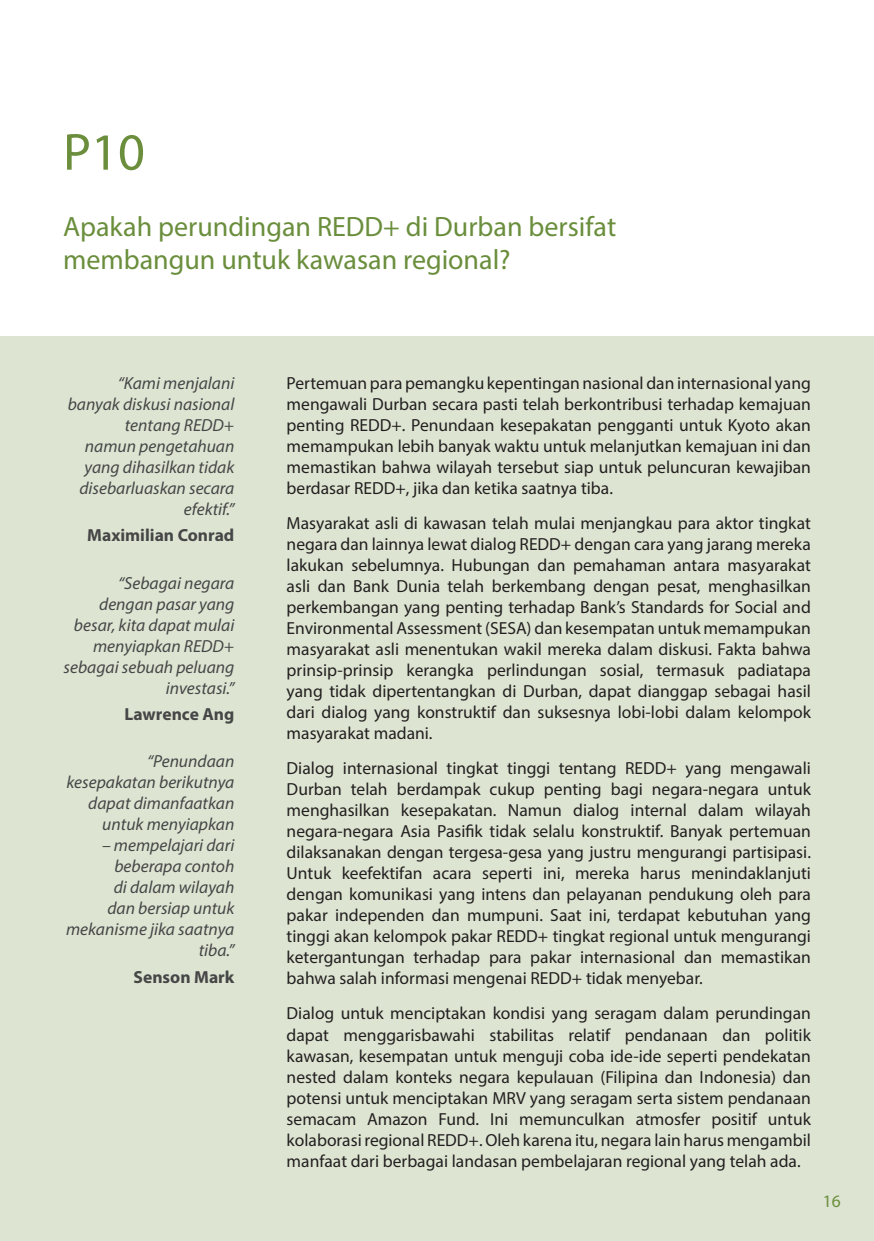
<style>
.page{position:relative;width:874px;height:1241px;background:#fff}
.page>*{position:absolute;margin:0;border:0;box-sizing:border-box;transform-origin:0 0}
.t1{font:52.5px "Myriad Pro";color:#6a8e3c}
.t2{font:28px/33.6px "Myriad Pro";color:#6a8e3c}
.t3{font:17.5px/21px "Myriad Pro";color:#231f20;text-align:justify}
.t4{font:italic 17.5px/21px "Myriad Pro";color:#464647;text-align:right}
.t5{font:700 17.5px "Myriad Pro";color:#464647}
.t6{font:17.5px "Myriad Pro";color:#6a8e3c}
</style>
<div class="page">
<div style="left:0;top:336px;width:873px;height:904px;background:#dde5d2"></div>
<p class="t1" style="left:63px;top:120px;width:83px">P10</p>
<p class="t2" style="left:63px;top:209px;width:554px">Apakah perundingan REDD+ di Durban bersifat membangun untuk kawasan regional?</p>
<p class="t4" style="left:68px;top:372px;width:168px">“Kami menjalani banyak diskusi nasional tentang REDD+<br>namun pengetahuan yang dihasilkan tidak disebarluaskan secara efektif.”</p>
<p class="t5" style="left:87px;top:524px;width:149px">Maximilian Conrad</p>
<p class="t4" style="left:64px;top:572px;width:172px">“Sebagai negara dengan pasar yang besar, kita dapat mulai menyiapkan REDD+ sebagai sebuah peluang investasi.”</p>
<p class="t5" style="left:124px;top:702px;width:111px">Lawrence Ang</p>
<p class="t4" style="left:66px;top:750px;width:169px">“Penundaan kesepakatan berikutnya dapat dimanfaatkan untuk menyiapkan</p>
<p class="t4" style="left:66px;top:834px;width:170px">– mempelajari dari beberapa contoh<br>di dalam wilayah<br>dan bersiap untuk mekanisme jika saatnya tiba.”</p>
<p class="t5" style="left:133px;top:965px;width:102px">Senson Mark</p>
<p class="t3" style="left:286px;top:372px;width:525px">Pertemuan para pemangku kepentingan nasional dan internasional yang mengawali Durban secara pasti telah berkontribusi terhadap kemajuan penting REDD+. Penundaan kesepakatan pengganti untuk Kyoto akan memampukan lebih banyak waktu untuk melanjutkan kemajuan ini dan memastikan bahwa wilayah tersebut siap untuk peluncuran kewajiban berdasar REDD+, jika dan ketika saatnya tiba.</p>
<p class="t3" style="left:286px;top:512px;width:525px">Masyarakat asli di kawasan telah mulai menjangkau para aktor tingkat negara dan lainnya lewat dialog REDD+ dengan cara yang jarang mereka lakukan sebelumnya. Hubungan dan pemahaman antara masyarakat asli dan Bank Dunia telah berkembang dengan pesat, menghasilkan perkembangan yang penting terhadap Bank’s Standards for Social and Environmental Assessment (SESA) dan kesempatan untuk memampukan masyarakat asli menentukan wakil mereka dalam diskusi. Fakta bahwa prinsip-prinsip kerangka perlindungan sosial, termasuk padiatapa yang tidak dipertentangkan di Durban, dapat dianggap sebagai hasil dari dialog yang konstruktif dan suksesnya lobi-lobi dalam kelompok masyarakat madani.</p>
<p class="t3" style="left:286px;top:757px;width:525px">Dialog internasional tingkat tinggi tentang REDD+ yang mengawali Durban telah berdampak cukup penting bagi negara-negara untuk menghasilkan kesepakatan. Namun dialog internal dalam wilayah negara-negara Asia Pasifik tidak selalu konstruktif. Banyak pertemuan dilaksanakan dengan tergesa-gesa yang justru mengurangi partisipasi.<br>Untuk keefektifan acara seperti ini, mereka harus menindaklanjuti dengan komunikasi yang intens dan pelayanan pendukung oleh para pakar independen dan mumpuni. Saat ini, terdapat kebutuhan yang tinggi akan kelompok pakar REDD+ tingkat regional untuk mengurangi ketergantungan terhadap para pakar internasional dan memastikan bahwa salah informasi mengenai REDD+ tidak menyebar.</p>
<p class="t3" style="left:286px;top:1002px;width:525px">Dialog untuk menciptakan kondisi yang seragam dalam perundingan dapat menggarisbawahi stabilitas relatif pendanaan dan politik kawasan, kesempatan untuk menguji coba ide-ide seperti pendekatan nested dalam konteks negara kepulauan (Filipina dan Indonesia) dan potensi untuk menciptakan MRV yang seragam serta sistem pendanaan semacam Amazon Fund. Ini memunculkan atmosfer positif untuk kolaborasi regional REDD+. Oleh karena itu, negara lain harus mengambil manfaat dari berbagai landasan pembelajaran regional yang telah ada.</p>
<p class="t6" style="left:822px;top:1190px;width:19px">16</p>
</div>
